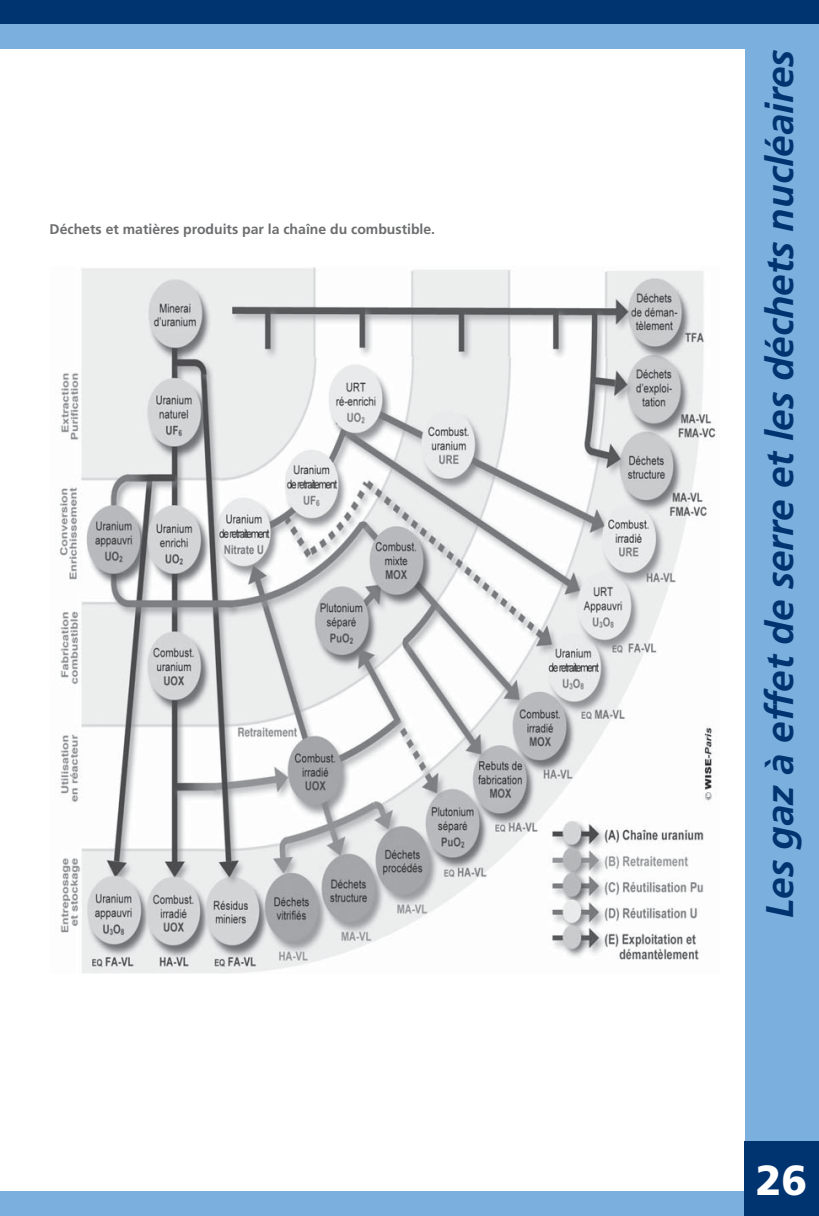
<style>
.page{position:relative;width:819px;height:1216px;background:#fff}
.page>*{position:absolute;margin:0;border:0;box-sizing:border-box;transform-origin:0 0}
.t1{font:900 42px "Frutiger";color:#fff}
.t2{font:italic 700 38.5px "Frutiger";color:#003471}
.t3{font:700 14px "Frutiger";color:#6d6e70}
</style>
<div class="page">
<div style="left:0;top:0;width:819px;height:1215px;background:#003471"></div>
<div style="left:0;top:25px;width:819px;height:1190px;background:#7aafde"></div>
<div style="left:0;top:50px;width:744px;height:1141px;background:#fff"></div>
<div style="left:744px;top:1141px;width:75px;height:74px;background:#003471"></div>
<img style="left:59px;top:267px;width:658px;height:706px">
<p class="t3" style="left:50px;top:223px;width:387px">Déchets et matières produits par la chaîne du combustible.</p>
<p class="t2" style="left:764px;top:918px;width:869px;rotate:-90deg">Les gaz à effet de serre et les déchets nucléaires</p>
<p class="t1" style="left:755px;top:1163px;width:53px">26</p>
</div>
